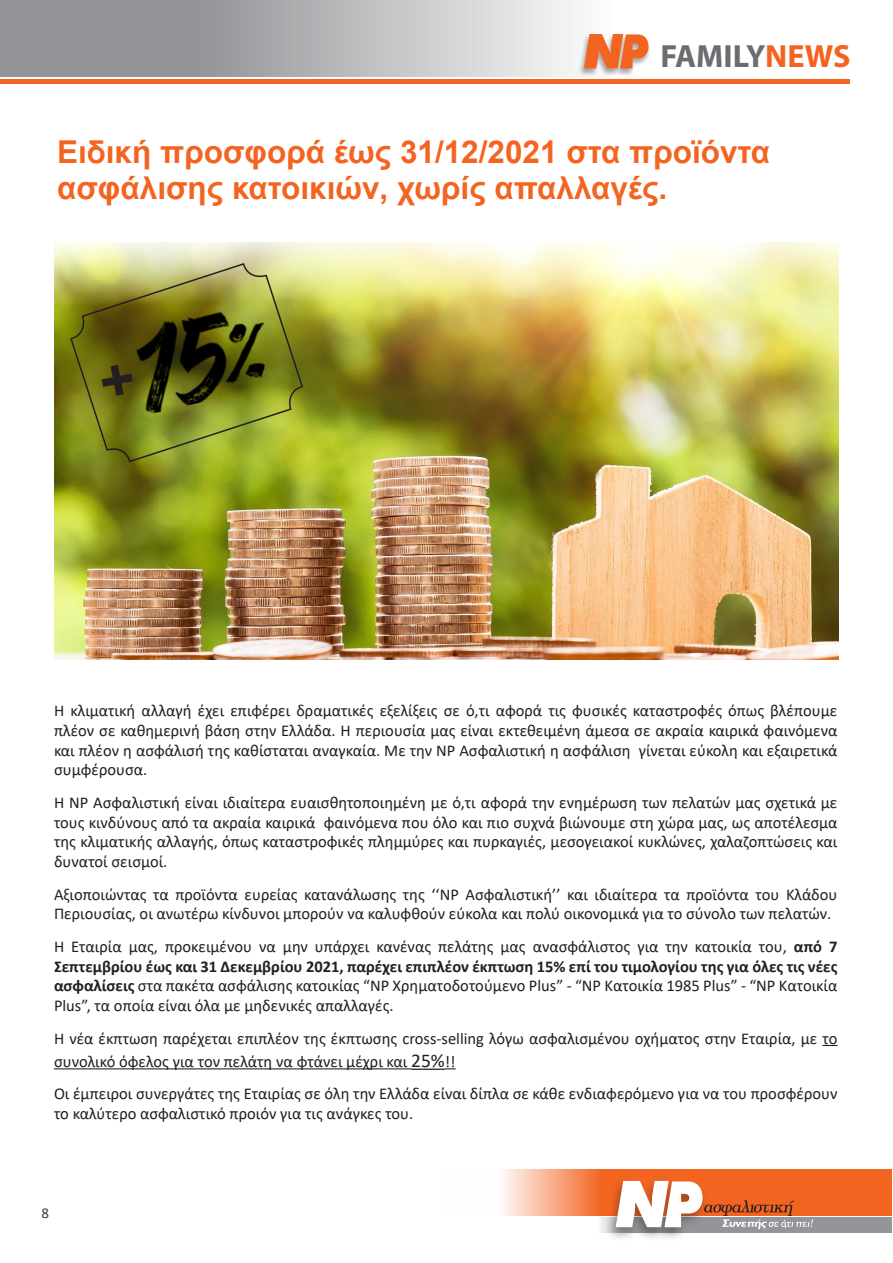
<style>
.page{position:relative;width:893px;height:1263px;background:#fff}
.page>*{position:absolute;margin:0;border:0;box-sizing:border-box;transform-origin:0 0}
.t1{font:700 32.25px "Myriad Pro";color:#6c6d70}
.t2{font:700 31.5px/36px "Arial";color:#f36421}
.t3{font:16.5px/19.8px "Calibri";color:#231f20;text-align:justify}
.t4{font:15px "Calibri";color:#3e3e3f}
.s1{color:#f36421}
.s2{font-weight:700}
.s3{font-size:19.5px}
</style>
<div class="page">
<svg style="left:822px;top:1045px;width:15px;height:1px"></svg>
<hr style="left:54px;top:1068px;width:357px;height:1px;background:#231f20">
<hr style="left:411px;top:1068px;width:34px;height:2px;background:#231f20">
<svg style="left:0;top:0;width:577px;height:76px;background:#b2b4b6"></svg>
<hr style="left:0;top:80px;width:849px;height:4px;background:#f36421">
<div style="left:578px;top:33px;width:73px;height:44px;background:#231f20;opacity:.4"></div>
<svg style="left:584px;top:34px;width:64px;height:34px;background:#eb8454"></svg>
<div style="left:597px;top:1217px;width:295px;height:16px;background:#939598"></div>
<svg style="left:503px;top:1169px;width:389px;height:47px;background:#f5844f"></svg>
<div style="left:605px;top:1178px;width:104px;height:64px;background:#231f20;opacity:.4"></div>
<svg style="left:616px;top:1181px;width:197px;height:48px"></svg>
<img style="left:54px;top:243px;width:785px;height:417px">
<img style="left:69px;top:262px;width:235px;height:201px">
<img style="left:128px;top:300px;width:150px;height:115px">
<svg style="left:100px;top:363px;width:35px;height:35px"></svg>
<p class="t1" style="left:660px;top:35px;width:192px">FAMILY<span class="s1">NEWS</span></p>
<p class="t2" style="left:57px;top:135px;width:715px">Ειδική προσφορά έως 31/12/2021 στα προϊόντα ασφάλισης κατοικιών, χωρίς απαλλαγές.</p>
<p class="t3" style="left:54px;top:700px;width:785px">H κλιματική αλλαγή έχει επιφέρει δραματικές εξελίξεις σε ό,τι αφορά τις φυσικές καταστροφές όπως βλέπουμε πλέον σε καθημερινή βάση στην Ελλάδα. Η περιουσία μας είναι εκτεθειμένη άμεσα σε ακραία καιρικά φαινόμενα και πλέον η ασφάλισή της καθίσταται αναγκαία. Με την NP Ασφαλιστική η ασφάλιση γίνεται εύκολη και εξαιρετικά συμφέρουσα.</p>
<p class="t3" style="left:54px;top:792px;width:785px">Η NP Ασφαλιστική είναι ιδιαίτερα ευαισθητοποιημένη με ό,τι αφορά την ενημέρωση των πελατών μας σχετικά με τους κινδύνους από τα ακραία καιρικά φαινόμενα που όλο και πιο συχνά βιώνουμε στη χώρα μας, ως αποτέλεσμα της κλιματικής αλλαγής, όπως καταστροφικές πλημμύρες και πυρκαγιές, μεσογειακοί κυκλώνες, χαλαζοπτώσεις και δυνατοί σεισμοί.</p>
<p class="t3" style="left:54px;top:884px;width:785px">Αξιοποιώντας τα προϊόντα ευρείας κατανάλωσης της ‘‘NP Ασφαλιστική’’ και ιδιαίτερα τα προϊόντα του Κλάδου<br>Περιουσίας, οι ανωτέρω κίνδυνοι μπορούν να καλυφθούν εύκολα και πολύ οικονομικά για το σύνολο των πελατών.</p>
<p class="t3" style="left:54px;top:936px;width:785px">Η Εταιρία μας, προκειμένου να μην υπάρχει κανένας πελάτης μας ανασφάλιστος για την κατοικία του, <span class="s2">από 7<br>Σεπτεμβρίου έως και 31 Δεκεμβρίου 2021, παρέχει επιπλέον έκπτωση 15% επί του τιμολογίου της για όλες τις νέες ασφαλίσεις</span> στα πακέτα ασφάλισης κατοικίας “NP Χρηματοδοτούμενο Plus” - “NP Κατοικία 1985 Plus” - “NP Κατοικία Plus”, τα οποία είναι όλα με μηδενικές απαλλαγές.</p>
<p class="t3" style="left:54px;top:1026px;width:785px;line-height:23.4px">Η νέα έκπτωση παρέχεται επιπλέον της έκπτωσης cross-selling λόγω ασφαλισμένου οχήματος στην Εταιρία, με το συνολικό όφελος για τον πελάτη να φτάνει μέχρι και <span class="s3">25%</span>!!</p>
<p class="t3" style="left:54px;top:1083px;width:785px">Οι έμπειροι συνεργάτες της Εταιρίας σε όλη την Ελλάδα είναι δίπλα σε κάθε ενδιαφερόμενο για να του προσφέρουν το καλύτερο ασφαλιστικό προιόν για τις ανάγκες του.</p>
<p class="t4" style="left:41px;top:1203px;width:9px">8</p>
</div>
